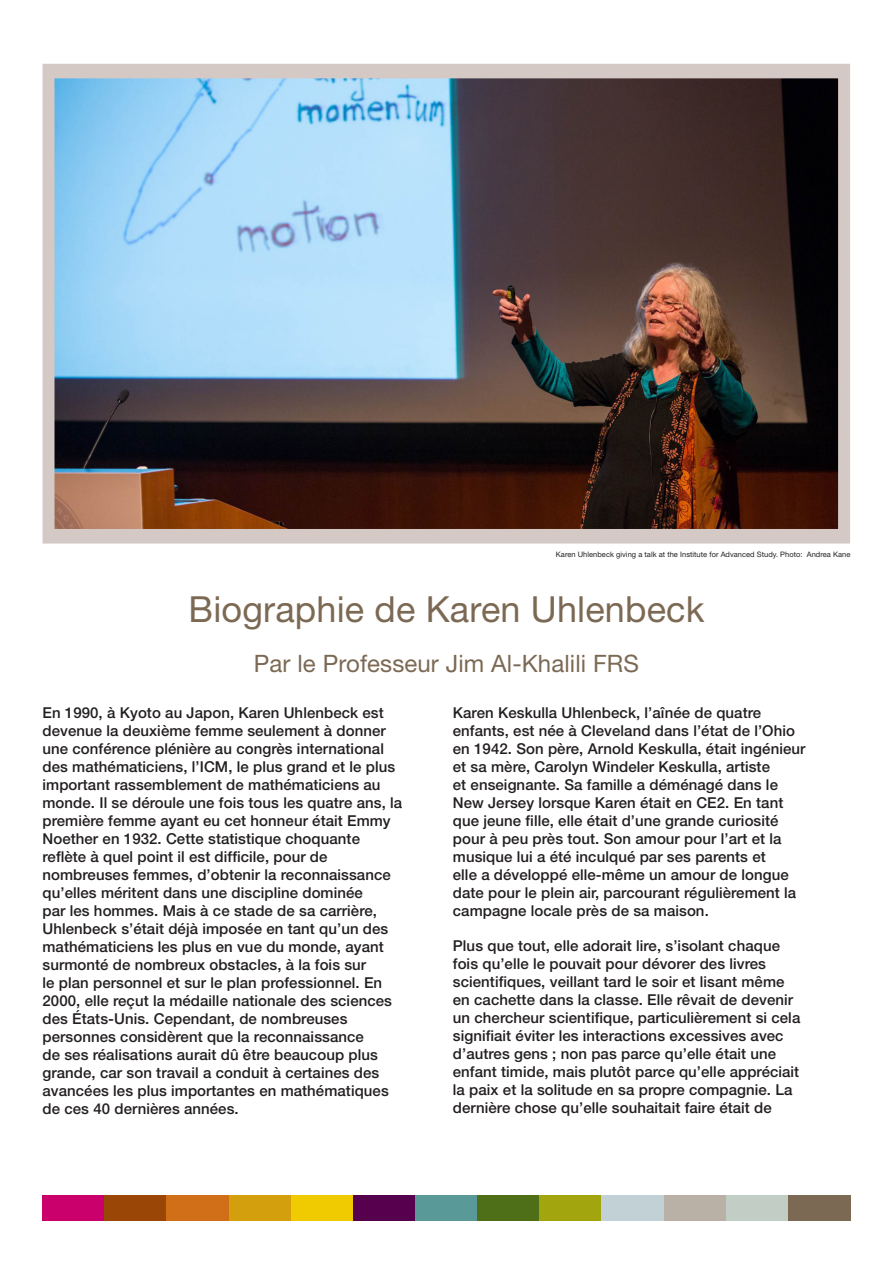
<style>
.page{position:relative;width:893px;height:1263px;background:#fff}
.page>*{position:absolute;margin:0;border:0;box-sizing:border-box;transform-origin:0 0}
.Heading{font:36px "Helvetica Neue LT Pro";letter-spacing:.005em;color:#7c6954}
.Citation{font:24px "Helvetica Neue LT Pro";letter-spacing:.005em;color:#7c6954}
.Author{font:500 15px/18px "Helvetica Neue LT Pro";letter-spacing:.005em;color:#231f20}
.Footnote_Text{font:7.5px "Helvetica Neue LT Pro";letter-spacing:.005em;color:#231f20}
</style>
<div class="page">
<div style="left:43px;top:1195px;width:62px;height:25px;background:#ca016c"></div>
<div style="left:105px;top:1195px;width:62px;height:25px;background:#994606"></div>
<div style="left:167px;top:1195px;width:62px;height:25px;background:#d06f18"></div>
<div style="left:229px;top:1195px;width:62px;height:25px;background:#d49f0c"></div>
<div style="left:291px;top:1195px;width:62px;height:25px;background:#f0cb02"></div>
<div style="left:353px;top:1195px;width:62px;height:25px;background:#56004e"></div>
<div style="left:415px;top:1195px;width:63px;height:25px;background:#599a98"></div>
<div style="left:478px;top:1195px;width:62px;height:25px;background:#4e6e17"></div>
<div style="left:540px;top:1195px;width:62px;height:25px;background:#a3a50e"></div>
<div style="left:602px;top:1195px;width:62px;height:25px;background:#c2d1d5"></div>
<div style="left:664px;top:1195px;width:62px;height:25px;background:#bab1a6"></div>
<div style="left:726px;top:1195px;width:62px;height:25px;background:#c2cdc5"></div>
<div style="left:788px;top:1195px;width:62px;height:25px;background:#7c6954"></div>
<svg style="left:43px;top:64px;width:807px;height:479px;background:#6c6f75"></svg>
<p class="Footnote_Text" style="left:556px;top:549px;width:296px">Karen Uhlenbeck giving a talk at the Institute for Advanced Study. Photo: Andrea Kane</p>
<p class="Heading" style="left:189px;top:587px;width:517px">Biographie de Karen Uhlenbeck</p>
<p class="Citation" style="left:254px;top:648px;width:387px">Par le Professeur Jim Al-Khalili FRS</p>
<p class="Author" style="left:43px;top:704px;width:361px">En 1990, à Kyoto au Japon, Karen Uhlenbeck est devenue la deuxième femme seulement à donner une conférence plénière au congrès international des mathématiciens, l’ICM, le plus grand et le plus important rassemblement de mathématiciens au monde. Il se déroule une fois tous les quatre ans, la première femme ayant eu cet honneur était Emmy Noether en 1932. Cette statistique choquante reflète à quel point il est difficile, pour de nombreuses femmes, d’obtenir la reconnaissance qu’elles méritent dans une discipline dominée<br>par les hommes. Mais à ce stade de sa carrière, Uhlenbeck s’était déjà imposée en tant qu’un des mathématiciens les plus en vue du monde, ayant surmonté de nombreux obstacles, à la fois sur<br>le plan personnel et sur le plan professionnel. En 2000, elle reçut la médaille nationale des sciences des États-Unis. Cependant, de nombreuses personnes considèrent que la reconnaissance<br>de ses réalisations aurait dû être beaucoup plus grande, car son travail a conduit à certaines des avancées les plus importantes en mathématiques de ces 40 dernières années.</p>
<p class="Author" style="left:453px;top:704px;width:354px">Karen Keskulla Uhlenbeck, l’aînée de quatre enfants, est née à Cleveland dans l’état de l’Ohio en 1942. Son père, Arnold Keskulla, était ingénieur et sa mère, Carolyn Windeler Keskulla, artiste<br>et enseignante. Sa famille a déménagé dans le New Jersey lorsque Karen était en CE2. En tant que jeune fille, elle était d’une grande curiosité pour à peu près tout. Son amour pour l’art et la musique lui a été inculqué par ses parents et<br>elle a développé elle-même un amour de longue date pour le plein air, parcourant régulièrement la campagne locale près de sa maison.</p>
<p class="Author" style="left:453px;top:937px;width:349px">Plus que tout, elle adorait lire, s’isolant chaque fois qu’elle le pouvait pour dévorer des livres scientifiques, veillant tard le soir et lisant même en cachette dans la classe. Elle rêvait de devenir un chercheur scientifique, particulièrement si cela signifiait éviter les interactions excessives avec d’autres gens ; non pas parce qu’elle était une enfant timide, mais plutôt parce qu’elle appréciait la paix et la solitude en sa propre compagnie. La dernière chose qu’elle souhaitait faire était de</p>
</div>
